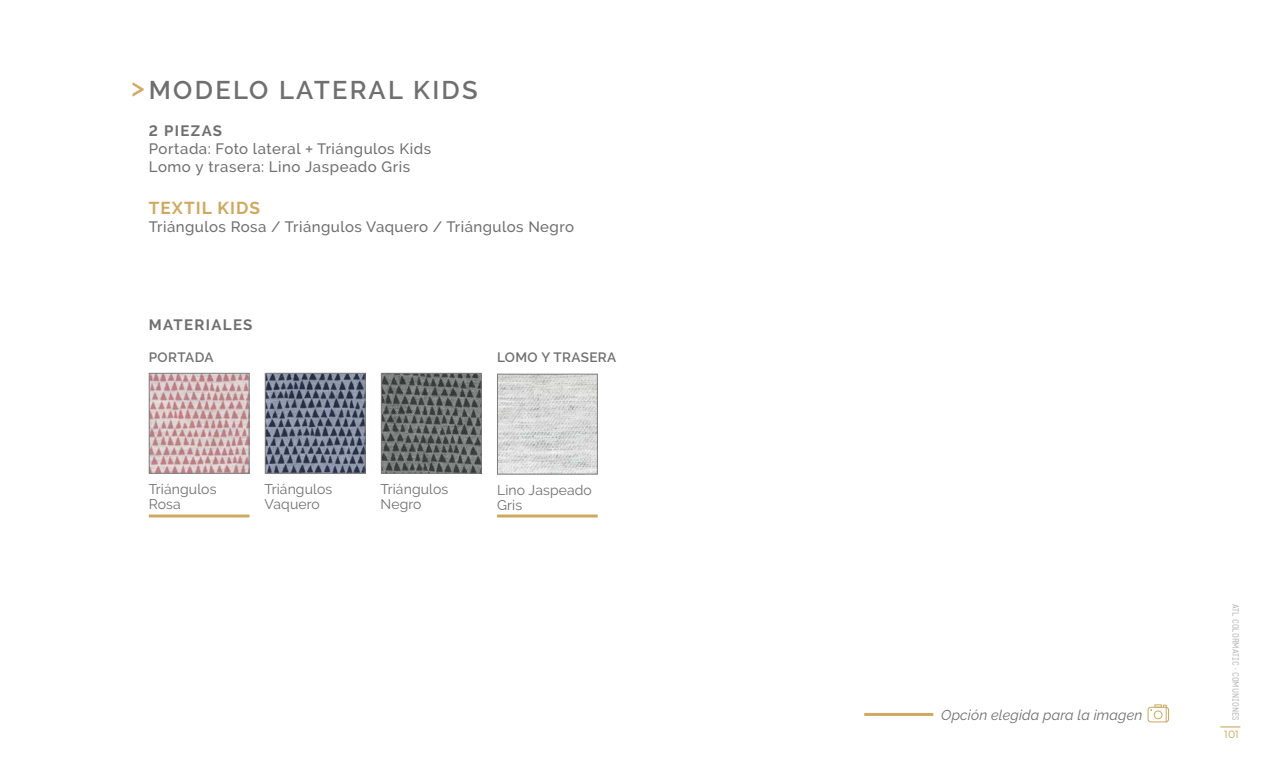
<style>
.page{position:relative;width:1263px;height:766px;background:#fff}
.page>*{position:absolute;margin:0;border:0;box-sizing:border-box;transform-origin:0 0}
.t1{font:600 25.5px "Raleway";letter-spacing:.09em;color:#706f6f}
.t2{font:700 17.25px "Raleway";letter-spacing:.06em;color:#ceaa61}
.t3{font:500 15px/18px "Raleway";letter-spacing:.03em;color:#706f6f}
.t4{font:700 15px "Raleway";letter-spacing:.09em;color:#706f6f}
.t5{font:italic 14.25px "Raleway";letter-spacing:.01em;color:#706f6f}
.t6{font:13.95px/15px "Raleway";letter-spacing:.01em;color:#706f6f}
.t7{font:600 13.5px "Raleway";letter-spacing:.03em;color:#706f6f}
.t8{font:300 10.5px "Montserrat";color:#ceaa61}
.t9{font:9px "Static";color:#b3b2b2}
.s1{font-weight:500;color:#eec9bb}
.s2{font-weight:700}
.s3{font-family:"Montserrat";font-weight:400}
</style>
<div class="page">
<hr style="left:864px;top:712px;width:69px;height:3px;background:#ceaa61">
<svg style="left:1147px;top:704px;width:22px;height:18px"></svg>
<svg style="left:1220px;top:726px;width:20px;height:1px"></svg>
<img style="left:499px;top:375px;width:97px;height:97px">
<div style="left:497px;top:373px;width:101px;height:101px;border:1px solid #7d7d80"></div>
<hr style="left:497px;top:514px;width:101px;height:3px;background:#ceaa61">
<hr style="left:149px;top:514px;width:100px;height:3px;background:#ceaa61">
<img style="left:383px;top:375px;width:97px;height:96px">
<div style="left:381px;top:373px;width:101px;height:100px;border:1px solid #7d7d80"></div>
<img style="left:267px;top:375px;width:96px;height:96px">
<div style="left:265px;top:373px;width:100px;height:100px;border:1px solid #7d7d80"></div>
<img style="left:151px;top:375px;width:96px;height:96px">
<div style="left:149px;top:373px;width:100px;height:100px;border:1px solid #7d7d80"></div>
<h1 class="t1" style="left:131px;top:75px;width:348px"><span class="s1">&gt;</span> MODELO LATERAL KIDS</h1>
<p class="t3" style="left:149px;top:122px;width:284px"><span class="s2">2 PI EZAS<br></span>Portada: Foto lateral <span class="s3">+</span> Triángulos Kids<br>Lomo y trasera: Lino Jaspeado Gris</p>
<p class="t2" style="left:149px;top:198px;width:113px">TEXTIL KI DS</p>
<p class="t3" style="left:149px;top:217px;width:427px">Triángulos Rosa / Triángulos Vaquero / Triángulos Negro</p>
<p class="t4" style="left:149px;top:316px;width:105px">MATERIALES</p>
<p class="t7" style="left:149px;top:349px;width:66px">PORTADA</p>
<p class="t6" style="left:149px;top:481px;width:69px">Triángulos<br>Rosa</p>
<p class="t6" style="left:265px;top:481px;width:69px">Triángulos<br>Vaquero</p>
<p class="t6" style="left:381px;top:481px;width:69px">Triángulos<br>Negro</p>
<p class="t7" style="left:497px;top:349px;width:121px">LOMO Y TRASERA</p>
<p class="t6" style="left:497px;top:482px;width:96px">Lino Jaspeado<br>Gris</p>
<p class="t5" style="left:941px;top:706px;width:203px">Opción elegida para la imagen</p>
<p class="t9" style="left:1241px;top:603px;width:118px;rotate:90deg">atl colormatic · comuniones</p>
<p class="t8" style="left:1224px;top:728px;width:17px">101</p>
</div>
